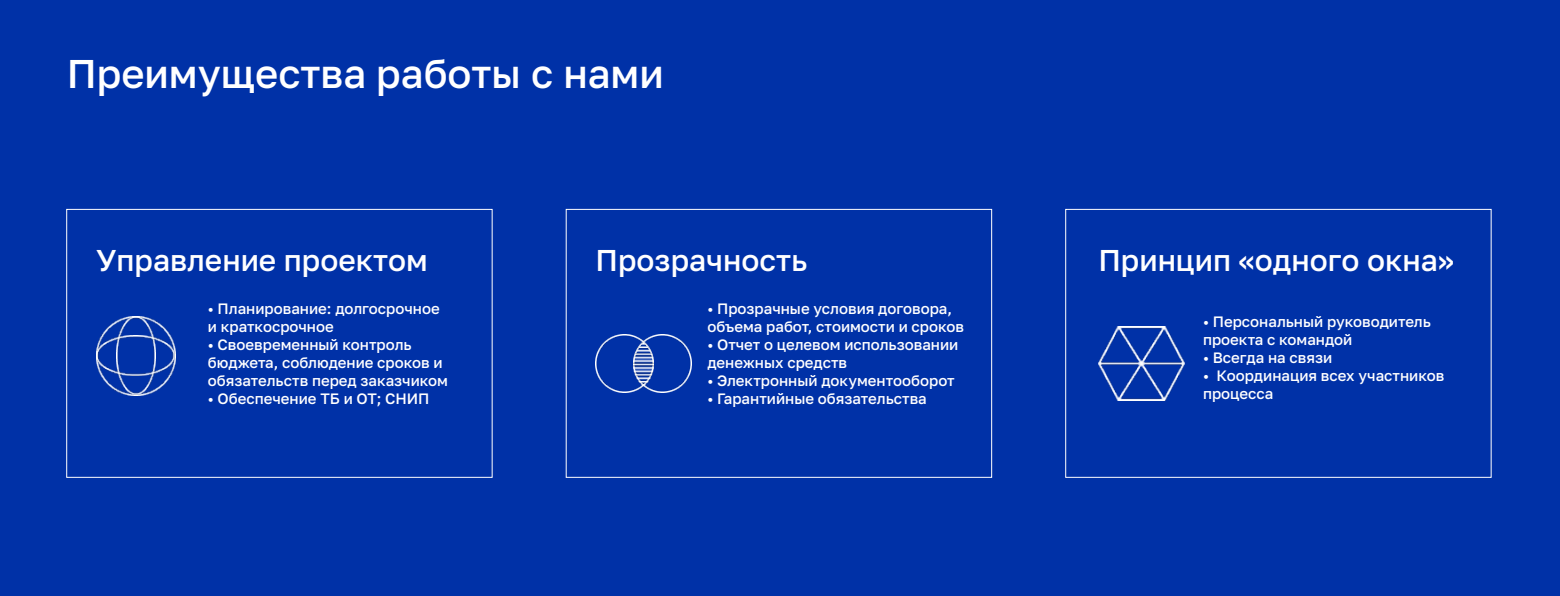
<style>
.page{position:relative;width:1560px;height:596px;background:#fff}
.page>*{position:absolute;margin:0;border:0;box-sizing:border-box;transform-origin:0 0}
.t1{font:500 40px "Golos Text";color:#fff}
.t2{font:500 30px "Golos Text";color:#fff}
.t3{font:500 15px/18px "Golos Text";color:#fff}
</style>
<div class="page">
<div style="left:0;top:0;width:1559px;height:595px;background:#0031a7"></div>
<div style="left:1065px;top:209px;width:426px;height:268px;background:#0031a7;border:1px solid #fff"></div>
<img style="left:1098px;top:326px;width:85px;height:74px">
<div style="left:566px;top:209px;width:425px;height:268px;background:#0031a7;border:1px solid #fff"></div>
<img style="left:653px;top:334px;width:38px;height:58px">
<img style="left:595px;top:334px;width:58px;height:58px">
<img style="left:633px;top:343px;width:20px;height:42px">
<div style="left:66px;top:209px;width:426px;height:268px;background:#0031a7;border:1px solid #fff"></div>
<img style="left:96px;top:316px;width:80px;height:75px">
<img style="left:116px;top:317px;width:40px;height:78px">
<img style="left:97px;top:335px;width:78px;height:41px">
<h1 class="t1" style="left:67px;top:49px;width:598px">Преимущества работы с нами</h1>
<h2 class="t2" style="left:96px;top:242px;width:333px">Управление проектом</h2>
<p class="t3" style="left:208px;top:299px;width:233px">• Планирование: долгосрочное и краткосрочное</p>
<p class="t3" style="left:208px;top:335px;width:242px">• Своевременный контроль бюджета, соблюдение сроков и обязательств перед заказчиком</p>
<p class="t3" style="left:208px;top:389px;width:223px">• Обеспечение ТБ и ОТ; СНИП</p>
<h2 class="t2" style="left:595px;top:242px;width:213px">Прозрачность</h2>
<p class="t3" style="left:707px;top:299px;width:258px">• Прозрачные условия договора, объема работ, стоимости и сроков</p>
<p class="t3" style="left:707px;top:335px;width:252px">• Отчет о целевом использовании денежных средств</p>
<p class="t3" style="left:707px;top:371px;width:249px">• Электронный документооборот</p>
<p class="t3" style="left:707px;top:389px;width:221px">• Гарантийные обязательства</p>
<h2 class="t2" style="left:1098px;top:242px;width:357px">Принцип «одного окна»</h2>
<p class="t3" style="left:1202px;top:312px;width:229px">• Персональный руководитель проекта с командой</p>
<p class="t3" style="left:1202px;top:348px;width:131px">• Всегда на связи</p>
<p class="t3" style="left:1202px;top:366px;width:243px">• Координация всех участников процесса</p>
</div>
